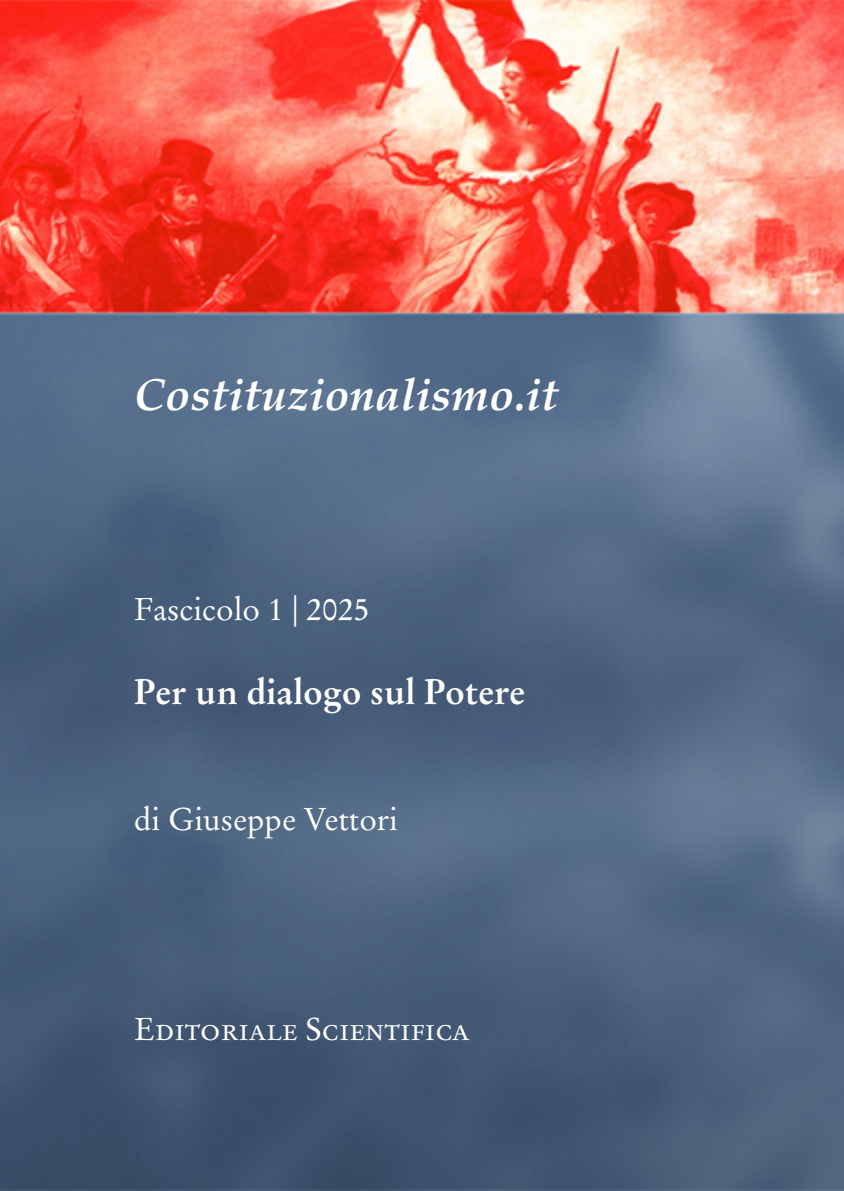
<style>
.page{position:relative;width:844px;height:1191px;background:#fff}
.page>*{position:absolute;margin:0;border:0;box-sizing:border-box;transform-origin:0 0}
.t1{font:italic 700 45.5px "Palatino";color:#fff}
.t2{font:700 35px "Stempel Garamond";color:#fff}
.t3{font:31.5px "Stempel Garamond";color:#fff}
.t4{font:31.5px "Stempel Garamond Roman SC";color:#fff}
</style>
<div class="page">
<img style="left:0;top:0;width:843px;height:1190px">
<h1 class="t1" style="left:134px;top:356px;width:426px">Costituzionalismo.it</h1>
<p class="t3" style="left:134px;top:590px;width:237px">Fascicolo 1 | 2025</p>
<p class="t2" style="left:134px;top:670px;width:392px">Per un dialogo sul Potere</p>
<p class="t3" style="left:134px;top:800px;width:265px">di Giuseppe Vettori</p>
<p class="t4" style="left:134px;top:1010px;width:337px">Editoriale Scientifica</p>
</div>
